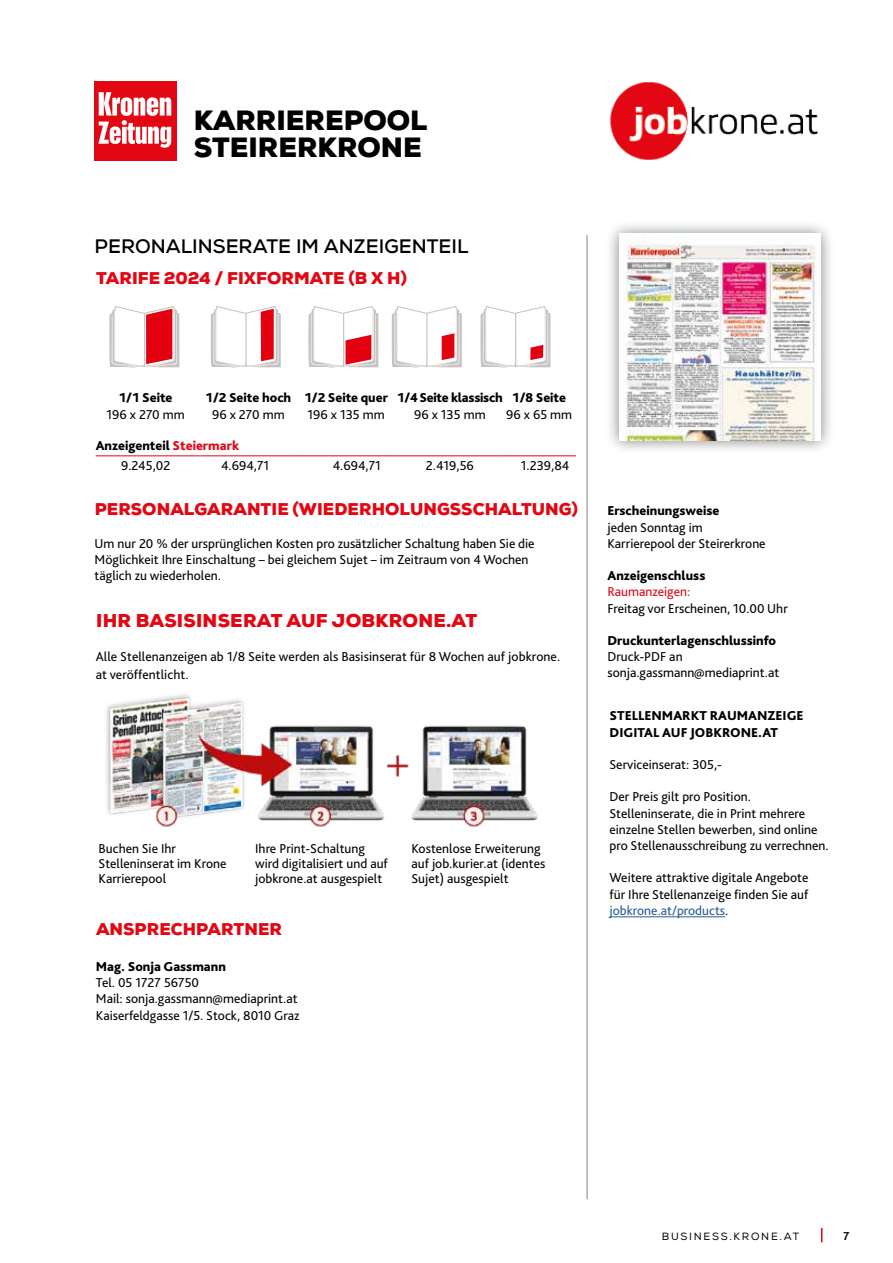
<style>
.page{position:relative;width:893px;height:1263px;background:#fff}
.page>*{position:absolute;margin:0;border:0;box-sizing:border-box;transform-origin:0 0}
.t1{font:900 27px/27px "Nexa";color:#000}
.t2{font:700 19.5px "Nexa";color:#000}
.t3{font:900 18px "Nexa";letter-spacing:.015em;color:#e30613}
.t4{font:900 16.5px "Nexa";letter-spacing:.005em;color:#e30613}
.t5{font:13.5px/16.2px "Bliss Pro";color:#000}
.t6{font:800 13.5px/19.5px "Bliss Pro";color:#000}
.t7{font:800 13.5px "Bliss Pro";letter-spacing:-.02em;color:#000}
.t8{font:13.5px "Bliss Pro";color:#e30613}
.t9{font:700 12px "Bliss Pro";color:#000}
.t10{font:10.5px "Nexa";letter-spacing:.165em;color:#000}
.s1{color:#e30613}
.s2{font-weight:400}
.s3{color:#275b9b}
</style>
<div class="page">
<svg style="left:821px;top:1228px;width:1px;height:14px"></svg>
<svg style="left:308px;top:306px;width:70px;height:62px"></svg>
<svg style="left:392px;top:306px;width:70px;height:62px"></svg>
<svg style="left:480px;top:306px;width:70px;height:62px"></svg>
<hr style="left:96px;top:455px;width:106px;height:1px;background:#e30613">
<hr style="left:202px;top:455px;width:93px;height:1px;background:#e30613">
<hr style="left:295px;top:455px;width:102px;height:1px;background:#e30613">
<hr style="left:397px;top:455px;width:106px;height:1px;background:#e30613">
<hr style="left:503px;top:455px;width:73px;height:1px;background:#e30613">
<svg style="left:211px;top:306px;width:70px;height:62px"></svg>
<svg style="left:109px;top:306px;width:70px;height:62px"></svg>
<div style="left:605px;top:219px;width:230px;height:235px;background:#000;opacity:.5"></div>
<img style="left:619px;top:234px;width:202px;height:206px">
<hr style="left:587px;top:235px;width:1px;height:964px;background:#87867c">
<div style="left:94px;top:81px;width:82px;height:80px;background:#e30613"></div>
<svg style="left:98px;top:92px;width:73px;height:56px"></svg>
<img style="left:106px;top:694px;width:432px;height:133px">
<img style="left:610px;top:82px;width:208px;height:78px">
<hr style="left:609px;top:916px;width:116px;height:1px;background:#275b9b">
<h1 class="t1" style="left:194px;top:107px;width:235px">KARRIEREPOOL<br>STEIRERKRONE</h1>
<h2 class="t2" style="left:95px;top:234px;width:375px">PERONALINSERATE IM ANZEIGENTEIL</h2>
<p class="t4" style="left:96px;top:267px;width:312px">TARIFE 2024 / FIXFORMATE (B X H)</p>
<p class="t6" style="left:119px;top:388px;width:55px">1/1 Seite</p>
<p class="t5" style="left:107px;top:406px;width:80px">196 x 270 mm</p>
<p class="t6" style="left:205px;top:388px;width:87px">1/2 Seite hoch</p>
<p class="t5" style="left:212px;top:406px;width:74px">96 x 270 mm</p>
<p class="t6" style="left:304px;top:388px;width:85px">1/2 Seite quer</p>
<p class="t5" style="left:308px;top:406px;width:79px">196 x 135 mm</p>
<p class="t7" style="left:397px;top:389px;width:107px">1/4 Seite klassisch</p>
<p class="t5" style="left:414px;top:406px;width:73px">96 x 135 mm</p>
<p class="t6" style="left:512px;top:388px;width:55px">1/8 Seite</p>
<p class="t5" style="left:506px;top:406px;width:68px">96 x 65 mm</p>
<p class="t6" style="left:121px;top:436px;width:120px;text-indent:-26px">Anzeigenteil <span class="s1">Steiermark<br></span><span class="s2">9.245,02</span></p>
<p class="t5" style="left:221px;top:457px;width:50px">4.694,71</p>
<p class="t5" style="left:333px;top:457px;width:50px">4.694,71</p>
<p class="t5" style="left:426px;top:457px;width:50px">2.419,56</p>
<p class="t5" style="left:521px;top:457px;width:50px">1.239,84</p>
<p class="t4" style="left:95px;top:498px;width:485px">PERSONALGARANTIE (WIEDERHOLUNGSSCHALTUNG)</p>
<p class="t5" style="left:95px;top:535px;width:441px">Um nur 20 % der ursprünglichen Kosten pro zusätzlicher Schaltung haben Sie die<br>Möglichkeit Ihre Einschaltung – bei gleichem Sujet – im Zeitraum von 4 Wochen täglich zu wiederholen.</p>
<h3 class="t3" style="left:96px;top:609px;width:382px">IHR BASISINSERAT AUF JOBKRONE.AT</h3>
<p class="t5" style="left:96px;top:648px;width:466px;line-height:18px">Alle Stellenanzeigen ab 1/8 Seite werden als Basisinserat für 8 Wochen auf jobkrone. at veröffentlicht.</p>
<p class="t5" style="left:99px;top:841px;width:130px;line-height:15px">Buchen Sie Ihr<br>Stelleninserat im Krone<br>Karrierepool</p>
<p class="t5" style="left:411px;top:840px;width:135px;line-height:15px">Kostenlose Erweiterung auf job.kurier.at (identes<br>Sujet) ausgespielt</p>
<p class="t5" style="left:255px;top:840px;width:134px;line-height:15px">Ihre Print-Schaltung wird digitalisiert und auf jobkrone.at ausgespielt</p>
<p class="t4" style="left:96px;top:918px;width:188px">ANSPRECHPARTNER</p>
<p class="t6" style="left:96px;top:957px;width:132px">Mag. Sonja Gassmann</p>
<p class="t5" style="left:96px;top:974px;width:205px">Tel. 05 1727 56750<br>Mail: sonja.gassmann@mediaprint.at<br>Kaiserfeldgasse 1/5. Stock, 8010 Graz</p>
<p class="t6" style="left:607px;top:501px;width:113px">Erscheinungsweise</p>
<p class="t5" style="left:607px;top:519px;width:160px">jeden Sonntag im<br>Karrierepool der Steirerkrone</p>
<p class="t6" style="left:607px;top:566px;width:99px">Anzeigenschluss</p>
<p class="t8" style="left:607px;top:583px;width:84px">Raumanzeigen:</p>
<p class="t5" style="left:607px;top:600px;width:182px">Freitag vor Erscheinen, 10.00 Uhr</p>
<p class="t6" style="left:607px;top:631px;width:170px">Druckunterlagenschlussinfo</p>
<p class="t5" style="left:607px;top:649px;width:173px">Druck-PDF an sonja.gassmann@mediaprint.at</p>
<p class="t6" style="left:609px;top:708px;width:196px;line-height:16.2px">STELLENMARKT RAUMANZEIGE<br>DIGITAL AUF JOBKRONE.AT</p>
<p class="t5" style="left:609px;top:756px;width:114px">Serviceinserat: 305,-</p>
<p class="t5" style="left:609px;top:789px;width:221px">Der Preis gilt pro Position.<br>Stelleninserate, die in Print mehrere einzelne Stellen bewerben, sind online pro Stellenausschreibung zu verrechnen.</p>
<p class="t5" style="left:609px;top:870px;width:200px;text-align:justify">Weitere attraktive digitale Angebote für Ihre Stellenanzeige finden Sie auf <span class="s3">jobkrone.at/products</span>.</p>
<p class="t10" style="left:662px;top:1230px;width:139px">BUSINESS.KRONE.AT</p>
<p class="t9" style="left:843px;top:1228px;width:7px">7</p>
</div>
